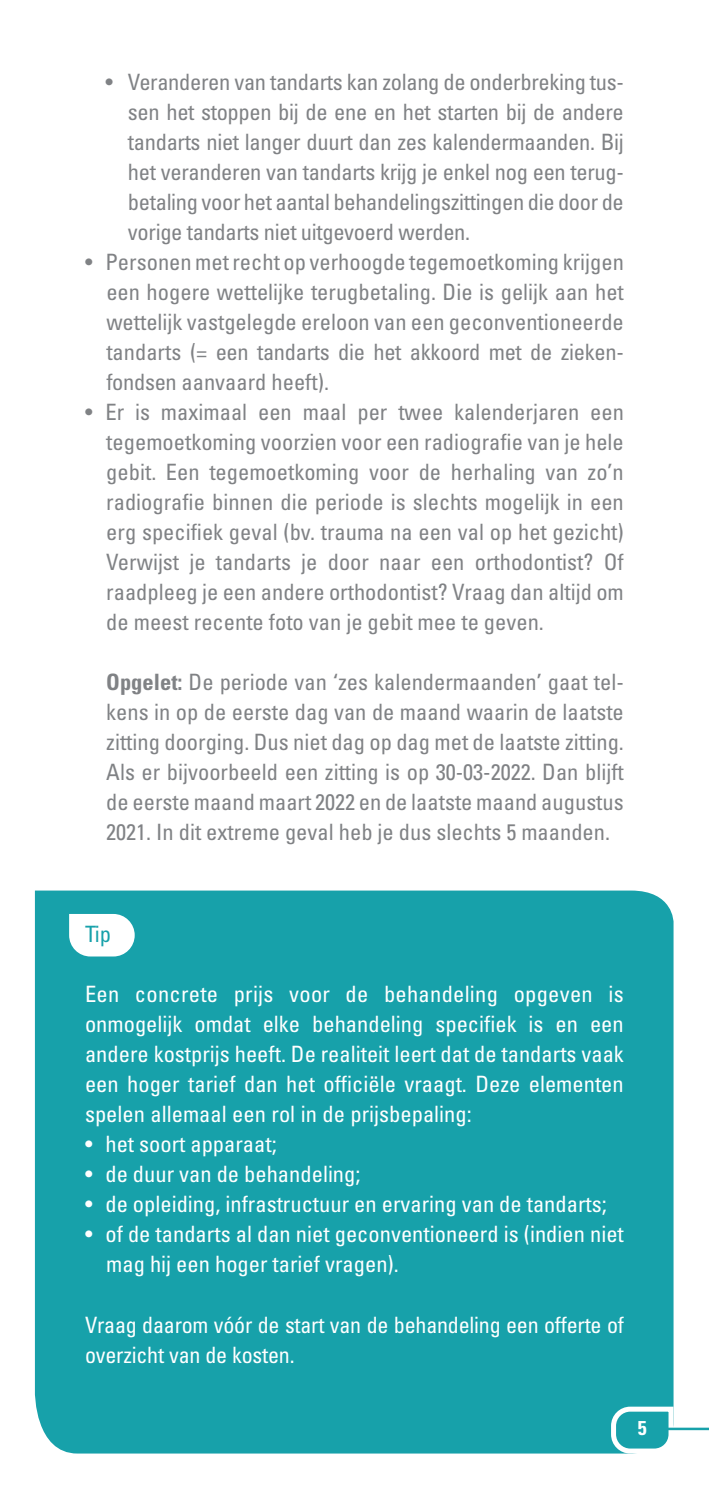
<style>
.page{position:relative;width:709px;height:1489px;background:#fff}
.page>*{position:absolute;margin:0;border:0;box-sizing:border-box;transform-origin:0 0}
.t1{font:condensed 22.5px/30px "Univers LT Std";color:#808285;text-align:justify}
.t2{font:condensed 22.5px/30px "Univers LT Std";color:#fff}
.t3{font:condensed 22.5px "Univers LT Std";color:#17a1aa}
.t4{font:700 condensed 20px "Univers LT Std";color:#fff}
.s1{font-weight:700}
</style>
<div class="page">
<div style="left:35px;top:890px;width:638px;height:563px;background:#17a1aa"></div>
<svg style="left:69px;top:913px;width:66px;height:43px"></svg>
<svg style="left:608px;top:1403px;width:68px;height:51px"></svg>
<hr style="left:663px;top:1427px;width:46px;height:2px;background:#17a1aa">
<p class="t1" style="left:128px;top:67px;width:497px;text-indent:-22px">• Veranderen van tandarts kan zolang de onderbreking tus&shy;sen het stoppen bij de ene en het starten bij de andere tandarts niet langer duurt dan zes kalendermaanden. Bij het veranderen van tandarts krijg je enkel nog een terug&shy;betaling voor het aantal behandelingszittingen die door de vorige tandarts niet uitgevoerd werden.</p>
<p class="t1" style="left:106px;top:247px;width:519px;text-indent:-21px">• Personen met recht op verhoogde tegemoetkoming krijgen een hogere wettelijke terugbetaling. Die is gelijk aan het wettelijk vastgelegde ereloon van een geconventioneerde tandarts (= een tandarts die het akkoord met de zieken&shy;fondsen aanvaard heeft).</p>
<p class="t1" style="left:106px;top:397px;width:519px;text-indent:-21px">• Er is maximaal een maal per twee kalenderjaren een tegemoetkoming voorzien voor een radiografie van je hele gebit. Een tegemoetkoming voor de herhaling van zo’n radiografie binnen die periode is slechts mogelijk in een erg specifiek geval (bv. trauma na een val op het gezicht)<br>Verwijst je tandarts je door naar een orthodontist? Of raadpleeg je een andere orthodontist? Vraag dan altijd om de meest recente foto van je gebit mee te geven.</p>
<p class="t1" style="left:106px;top:667px;width:519px"><span class="s1">Opgelet:</span> De periode van ‘zes kalendermaanden’ gaat tel&shy;kens in op de eerste dag van de maand waarin de laatste zitting doorging. Dus niet dag op dag met de laatste zitting.<br>Als er bijvoorbeeld een zitting is op 30-03-2022. Dan blijft de eerste maand maart 2022 en de laatste maand augustus 2021. In dit extreme geval heb je dus slechts 5 maanden.</p>
<p class="t3" style="left:85px;top:919px;width:28px">Tip</p>
<p class="t2" style="left:85px;top:978px;width:540px;text-align:justify">Een concrete prijs voor de behandeling opgeven is onmogelijk omdat elke behandeling specifiek is en een andere kostprijs heeft. De realiteit leert dat de tandarts vaak een hoger tarief dan het officiële vraagt. Deze elementen spelen allemaal een rol in de prijsbepaling:</p>
<p class="t2" style="left:85px;top:1128px;width:193px">• het soort apparaat;</p>
<p class="t2" style="left:85px;top:1158px;width:277px">• de duur van de behandeling;</p>
<p class="t2" style="left:85px;top:1188px;width:523px">• de opleiding, infrastructuur en ervaring van de tandarts;</p>
<p class="t2" style="left:106px;top:1218px;width:519px;text-indent:-21px">• of de tandarts al dan niet geconventioneerd is (indien niet mag hij een hoger tarief vragen).</p>
<p class="t2" style="left:85px;top:1308px;width:540px">Vraag daarom vóór de start van de behandeling een offerte of overzicht van de kosten.</p>
<p class="t4" style="left:638px;top:1415px;width:10px">5</p>
</div>
